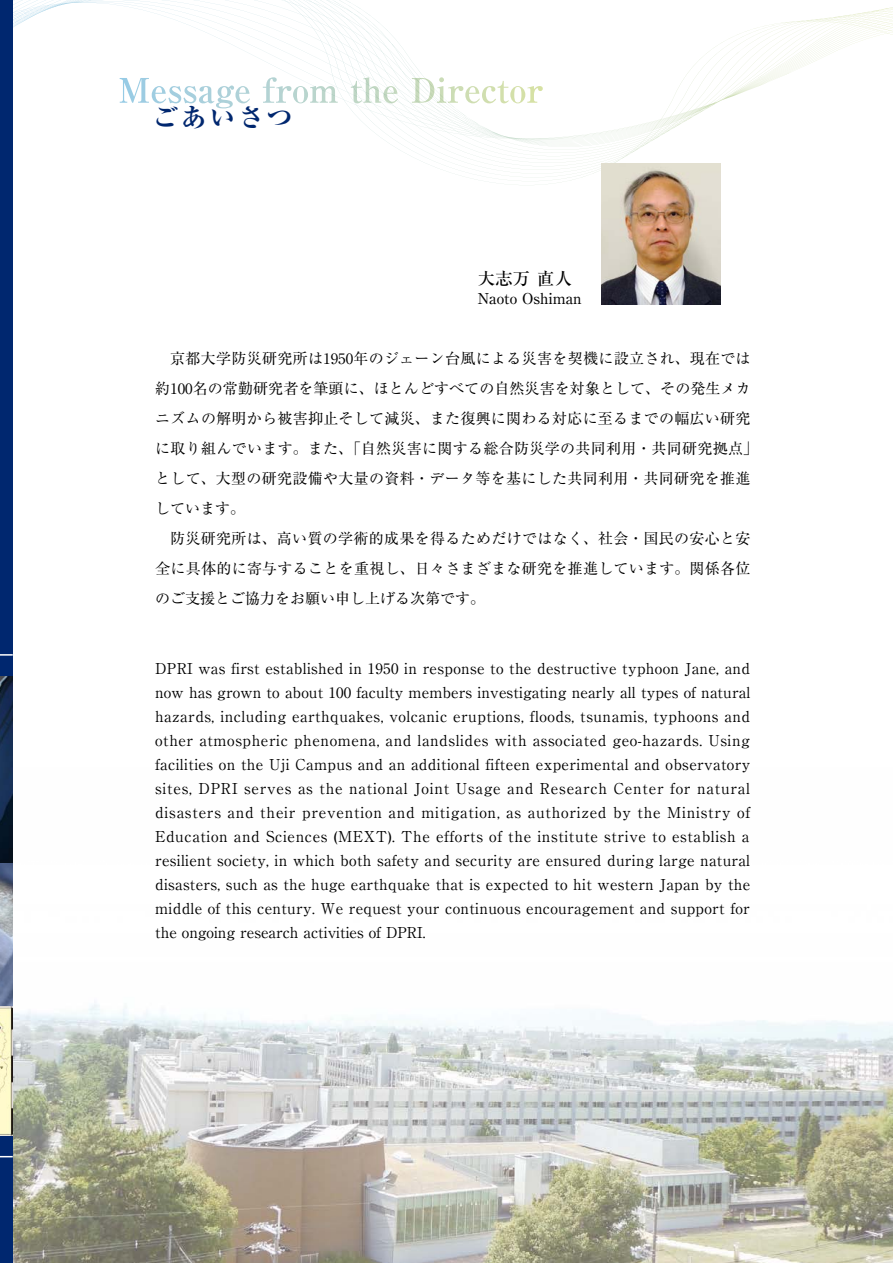
<style>
.page{position:relative;width:893px;height:1263px;background:#fff}
.page>*{position:absolute;margin:0;border:0;box-sizing:border-box;transform-origin:0 0}
.t1{font:700 expanded 25.5px "Ryumin";letter-spacing:.125em;color:#00276f}
.t2{font:500 17.25px "Ryumin";letter-spacing:.025em;color:#000}
.t3{font:15px/24px "Ryumin";letter-spacing:.02em;color:#000}
.t4{font:500 15px "Ryumin";color:#000}
</style>
<div class="page">
<svg style="left:13px;top:0;width:681px;height:185px"></svg>
<img style="left:13px;top:1004px;width:880px;height:259px">
<svg style="left:120px;top:78px;width:130px;height:30px"></svg>
<svg style="left:263px;top:77px;width:75px;height:26px"></svg>
<svg style="left:351px;top:77px;width:47px;height:26px"></svg>
<svg style="left:412px;top:77px;width:131px;height:26px"></svg>
<img style="left:602px;top:164px;width:119px;height:140px">
<div style="left:0;top:0;width:13px;height:1263px;background:#00276f"></div>
<img style="left:0;top:676px;width:13px;height:331px">
<img style="left:0;top:1007px;width:13px;height:128px">
<svg style="left:0;top:654px;width:13px;height:2px"></svg>
<svg style="left:0;top:1156px;width:13px;height:1px"></svg>
<h1 class="t1" style="left:152px;top:101px;width:142px">ごあいさつ</h1>
<p class="t2" style="left:478px;top:268px;width:96px">大志万直人</p>
<p class="t4" style="left:478px;top:289px;width:106px">Naoto Oshiman</p>
<p class="t3" style="left:155px;top:343px;width:604px;line-height:30px">　京都大学防災研究所は1950年のジェーン台風による災害を契機に設立され、現在では約100名の常勤研究者を筆頭に、ほとんどすべての自然災害を対象として、その発生メカニズムの解明から被害抑止そして減災、また復興に関わる対応に至るまでの幅広い研究に取り組んでいます。また、「自然災害に関する総合防災学の共同利用・共同研究拠点「として、大型の研究設備や大量の資料・データ等を基にした共同利用・共同研究を推進しています。<br>　防災研究所は、高い質の学術的成果を得るためだけではなく、社会・国民の安心と安全に具体的に寄与することを重視し、日々さまざまな研究を推進しています。関係各位のご支援とご協力をお願い申し上げる次第です。</p>
<p class="t3" style="left:155px;top:656px;width:597px;text-align:justify">DPRI was first established in 1950 in response to the destructive typhoon Jane, and now has grown to about 100 faculty members investigating nearly all types of natural hazards, including earthquakes, volcanic eruptions, floods, tsunamis, typhoons and other atmospheric phenomena, and landslides with associated geo-hazards. Using facilities on the Uji Campus and an additional fifteen experimental and observatory sites, DPRI serves as the national Joint Usage and Research Center for natural disasters and their prevention and mitigation, as authorized by the Ministry of Education and Sciences (MEXT .) The efforts of the institute strive to establish a resilient society, in which both safety and security are ensured during large natural disasters, such as the huge earthquake that is expected to hit western Japan by the middle of this century. We request your continuous encouragement and support for the ongoing research activities of DPRI.</p>
</div>
